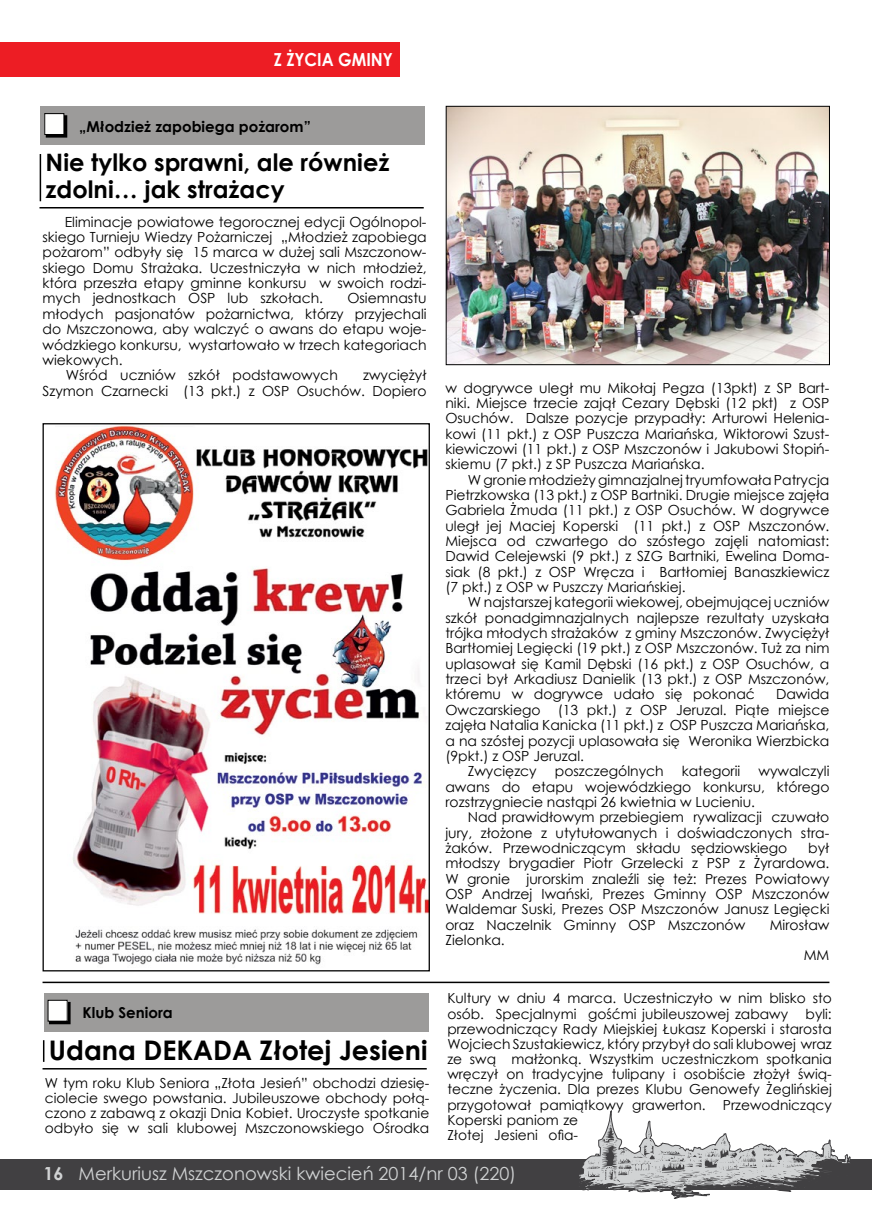
<style>
.page{position:relative;width:872px;height:1212px;background:#fff}
.page>*{position:absolute;margin:0;border:0;box-sizing:border-box;transform-origin:0 0}
.t1{font:700 27px "Century Gothic";color:#000}
.t2{font:700 24px/26.4px "Century Gothic";color:#000}
.t3{font:18px "Century Gothic";color:#d1d3d4}
.t4{font:700 18px "Century Gothic";color:#fff;scale:.9 1}
.t5{font:700 15px "Century Gothic";color:#000}
.t6{font:13.95px/15.3px "Century Gothic";color:#000;text-align:justify}
.t7{font:13.8px/15.1px "Century Gothic";color:#000;text-align:justify}
.s1{font-weight:700}
</style>
<div class="page">
<div style="left:0;top:1159px;width:872px;height:30px;background:#414042"></div>
<svg style="left:578px;top:1110px;width:272px;height:88px"></svg>
<img style="left:448px;top:108px;width:380px;height:255px">
<div style="left:446px;top:106px;width:384px;height:259px;border:1px solid #000"></div>
<div style="left:44px;top:993px;width:385px;height:39px;background:#9c9b9a"></div>
<div style="left:49px;top:1002px;width:22px;height:22px;border:2px solid #000"></div>
<div style="left:48px;top:1000px;width:19px;height:21px;background:#fffffe"></div>
<svg style="left:43px;top:1040px;width:1px;height:22px"></svg>
<hr style="left:43px;top:1068px;width:384px;height:1px;background:#000">
<hr style="left:43px;top:981px;width:786px;height:2px;background:#000">
<img style="left:55px;top:425px;width:373px;height:540px">
<div style="left:40px;top:106px;width:385px;height:39px;background:#9c9b9a"></div>
<div style="left:46px;top:115px;width:21px;height:23px;border:2px solid #000"></div>
<div style="left:45px;top:114px;width:19px;height:20px;background:#fffffe"></div>
<div style="left:44px;top:113px;width:20px;height:22px;border:1px solid #000"></div>
<hr style="left:40px;top:154px;width:1px;height:47px;background:#000">
<hr style="left:39px;top:207px;width:385px;height:1px;background:#000">
<div style="left:0;top:43px;width:400px;height:34px;background:#ed1d24"></div>
<p class="t4" style="left:274px;top:46px;width:134px">Z ŻYCIA GMINY</p>
<p class="t4" style="left:302px;top:46px;width:102px">W NUMERZE</p>
<p class="t5" style="left:79px;top:115px;width:233px">„Młodzież zapobiega pożarom”</p>
<h2 class="t2" style="left:46px;top:148px;width:345px">Nie tylko sprawni, ale również zdolni… jak strażacy</h2>
<p class="t6" style="left:43px;top:214px;width:385px;text-indent:22px">Eliminacje powiatowe tegorocznej edycji Ogólnopol&shy;skiego Turnieju Wiedzy Pożarniczej „Młodzież zapobiega pożarom” odbyły się 15 marca w dużej sali Mszczonow&shy;skiego Domu Strażaka. Uczestniczyła w nich młodzież, która przeszła etapy gminne konkursu w swoich rodzi&shy;mych jednostkach OSP lub szkołach.</p>
<p class="t6" style="left:347px;top:291px;width:81px">Osiemnastu</p>
<p class="t6" style="left:43px;top:306px;width:385px">młodych pasjonatów pożarnictwa, którzy przyjechali</p>
<p class="t6" style="left:43px;top:321px;width:385px">do Mszczonowa, aby walczyć o awans do etapu woje-</p>
<p class="t6" style="left:43px;top:337px;width:385px">wódzkiego konkursu, wystartowało w trzech kategoriach</p>
<p class="t6" style="left:43px;top:352px;width:82px">wiekowych.</p>
<p class="t6" style="left:66px;top:367px;width:273px">Wśród uczniów szkół podstawowych</p>
<p class="t6" style="left:43px;top:367px;width:385px;text-align:right">zwyciężył<br>Szymon Czarnecki (13 pkt.) z OSP Osuchów. Dopiero</p>
<p class="t5" style="left:82px;top:1001px;width:92px">Klub Seniora</p>
<h1 class="t1" style="left:49px;top:1030px;width:380px">Udana DEKADA Złotej Jesieni</h1>
<p class="t7" style="left:45px;top:1075px;width:386px">W tym roku Klub Seniora „Złota Jesień” obchodzi dziesię&shy;ciolecie swego powstania. Jubileuszowe obchody połą&shy;czono z zabawą z okazji Dnia Kobiet. Uroczyste spotkanie odbyło się w sali klubowej Mszczonowskiego Ośrodka</p>
<p class="t6" style="left:445px;top:380px;width:385px">w dogrywce uległ mu Mikołaj Pegza (13pkt) z SP Bart&shy;niki. Miejsce trzecie zajął Cezary Dębski (12 pkt) z OSP Osuchów. Dalsze pozycje przypadły: Arturowi Helenia&shy;kowi (11 pkt.) z OSP Puszcza Mariańska, Wiktorowi Szust&shy;kiewiczowi (11 pkt.) z OSP Mszczonów i Jakubowi Stopiń&shy;skiemu (7 pkt.) z SP Puszcza Mariańska.</p>
<p class="t6" style="left:445px;top:472px;width:385px;text-indent:22px">W gronie młodzieży gimnazjalnej tryumfowała Patrycja Pietrzkowska (13 pkt.) z OSP Bartniki. Drugie miejsce zajęła Gabriela Żmuda (11 pkt.) z OSP Osuchów. W dogrywce uległ jej Maciej Koperski (11 pkt.) z OSP Mszczonów.<br>Miejsca od czwartego do szóstego zajęli natomiast:<br>Dawid Celejewski (9 pkt.) z SZG Bartniki, Ewelina Doma&shy;siak (8 pkt.) z OSP Wręcza i Bartłomiej Banaszkiewicz (7 pkt.) z OSP w Puszczy Mariańskiej.</p>
<p class="t6" style="left:445px;top:594px;width:385px;text-indent:22px">W najstarszej kategorii wiekowej, obejmującej uczniów szkół ponadgimnazjalnych najlepsze rezultaty uzyskała trójka młodych strażaków z gminy Mszczonów. Zwyciężył Bartłomiej Legięcki (19 pkt.) z OSP Mszczonów. Tuż za nim uplasował się Kamil Dębski (16 pkt.) z OSP Osuchów, a trzeci był Arkadiusz Danielik (13 pkt.) z OSP Mszczonów, któremu w dogrywce udało się pokonać</p>
<p class="t6" style="left:776px;top:686px;width:55px">Dawida</p>
<p class="t6" style="left:445px;top:702px;width:385px">Owczarskiego (13 pkt.) z OSP Jeruzal. Piąte miejsce</p>
<p class="t6" style="left:445px;top:717px;width:385px">zajęła Natalia Kanicka (11 pkt.) z OSP Puszcza Mariańska,</p>
<p class="t6" style="left:445px;top:733px;width:385px">a na szóstej pozycji uplasowała się Weronika Wierzbicka</p>
<p class="t6" style="left:445px;top:748px;width:140px">(9pkt.) z OSP Jeruzal.</p>
<p class="t6" style="left:468px;top:763px;width:71px">Zwycięzcy</p>
<p class="t6" style="left:555px;top:763px;width:110px">poszczególnych</p>
<p class="t6" style="left:681px;top:763px;width:60px">kategorii</p>
<p class="t6" style="left:445px;top:763px;width:385px;text-indent:313px">wywalczyli awans do etapu wojewódzkiego konkursu, którego rozstrzygniecie nastąpi 26 kwietnia w Lucieniu.</p>
<p class="t6" style="left:445px;top:809px;width:385px;text-indent:22px">Nad prawidłowym przebiegiem rywalizacji czuwało jury, złożone z utytułowanych i doświadczonych stra&shy;żaków. Przewodniczącym składu sędziowskiego</p>
<p class="t6" style="left:445px;top:840px;width:385px;text-indent:363px">był młodszy brygadier Piotr Grzelecki z PSP z Żyrardowa.<br>W gronie jurorskim znaleźli się też: Prezes Powiatowy OSP Andrzej Iwański, Prezes Gminny OSP Mszczonów Waldemar Suski, Prezes OSP Mszczonów Janusz Legięcki oraz Naczelnik Gminny OSP Mszczonów</p>
<p class="t6" style="left:769px;top:917px;width:61px">Mirosław</p>
<p class="t6" style="left:445px;top:932px;width:61px">Zielonka.</p>
<p class="t6" style="left:803px;top:947px;width:27px">MM</p>
<p class="t7" style="left:447px;top:990px;width:386px">Kultury w dniu 4 marca. Uczestniczyło w nim blisko sto osób. Specjalnymi gośćmi jubileuszowej zabawy</p>
<p class="t7" style="left:447px;top:1006px;width:386px;text-indent:358px">byli: przewodniczący Rady Miejskiej Łukasz Koperski i starosta Wojciech Szustakiewicz, który przybył do sali klubowej wraz ze swą małżonką. Wszystkim uczestniczkom spotkania wręczył on tradycyjne tulipany i osobiście złożył świą&shy;teczne życzenia. Dla prezes Klubu Genowefy Żeglińskiej przygotował pamiątkowy grawerton.</p>
<p class="t7" style="left:723px;top:1097px;width:110px">Przewodniczący</p>
<p class="t7" style="left:447px;top:1112px;width:132px">Koperski paniom ze<br>Złotej Jesieni ofia-</p>
<p class="t3" style="left:43px;top:1161px;width:474px"><span class="s1">16</span> Merkuriusz Mszczonowski kwiecień 2014/nr 03 (220)</p>
</div>
